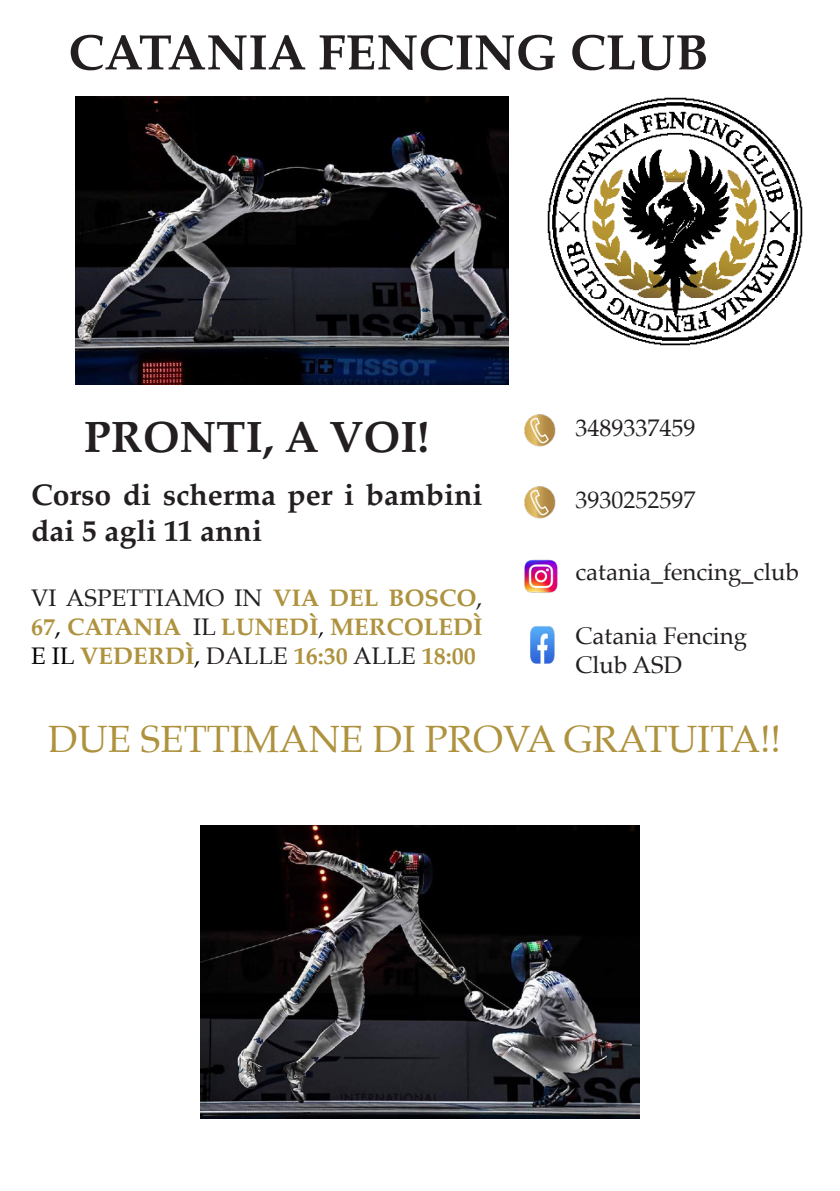
<style>
.page{position:relative;width:840px;height:1191px;background:#fff}
.page>*{position:absolute;margin:0;border:0;box-sizing:border-box;transform-origin:0 0}
.t1{font:700 50px "Palatino";color:#231f20}
.t2{font:700 44px "Palatino";color:#231f20}
.t3{font:38px "Palatino";color:#ae923d}
.t4{font:700 30px "Palatino";color:#231f20}
.t5{font:700 24px/28.8px "Palatino";color:#ae923d;text-align:justify}
.t6{font:24px/28.8px "Palatino";color:#231f20}
.s1{font-weight:400;color:#231f20}
.s2{font-weight:400;color:#000}
.s3{font-weight:400;font-style:italic;color:#000}
</style>
<div class="page">
<img style="left:547px;top:97px;width:255px;height:249px">
<img style="left:75px;top:96px;width:433px;height:288px">
<img style="left:524px;top:559px;width:34px;height:34px">
<img style="left:530px;top:626px;width:25px;height:38px">
<img style="left:524px;top:414px;width:32px;height:33px">
<img style="left:200px;top:826px;width:439px;height:293px">
<img style="left:524px;top:486px;width:32px;height:33px">
<p class="t1" style="left:68px;top:10px;width:641px">CATANIA FENCING CLUB</p>
<p class="t2" style="left:84px;top:400px;width:347px">PRONTI, A VOI!</p>
<p class="t6" style="left:575px;top:413px;width:121px">3489337459</p>
<p class="t4" style="left:31px;top:469px;width:452px">Corso di scherma per i bambini</p>
<p class="t6" style="left:575px;top:485px;width:121px">3930252597</p>
<p class="t4" style="left:31px;top:505px;width:232px">dai 5 agli 11 anni</p>
<p class="t5" style="left:31px;top:583px;width:452px"><span class="s1">VI ASPETTIAMO IN</span> VIA DEL BOSCO<span class="s1">, </span>67<span class="s2">,</span> CATANIA <span class="s1">IL</span> LUNEDÌ<span class="s3">,</span> MERCOLEDÌ <span class="s2">E IL</span> VEDERDÌ<span class="s2">,</span> <span class="s1">DALLE</span> 16:30 <span class="s1">ALLE</span> 18:00</p>
<p class="t6" style="left:575px;top:557px;width:225px">catania_fencing_club</p>
<p class="t6" style="left:575px;top:621px;width:173px">Catania Fencing<br>Club ASD</p>
<p class="t3" style="left:49px;top:707px;width:734px">DUE SETTIMANE DI PROVA GRATUITA!!</p>
</div>
